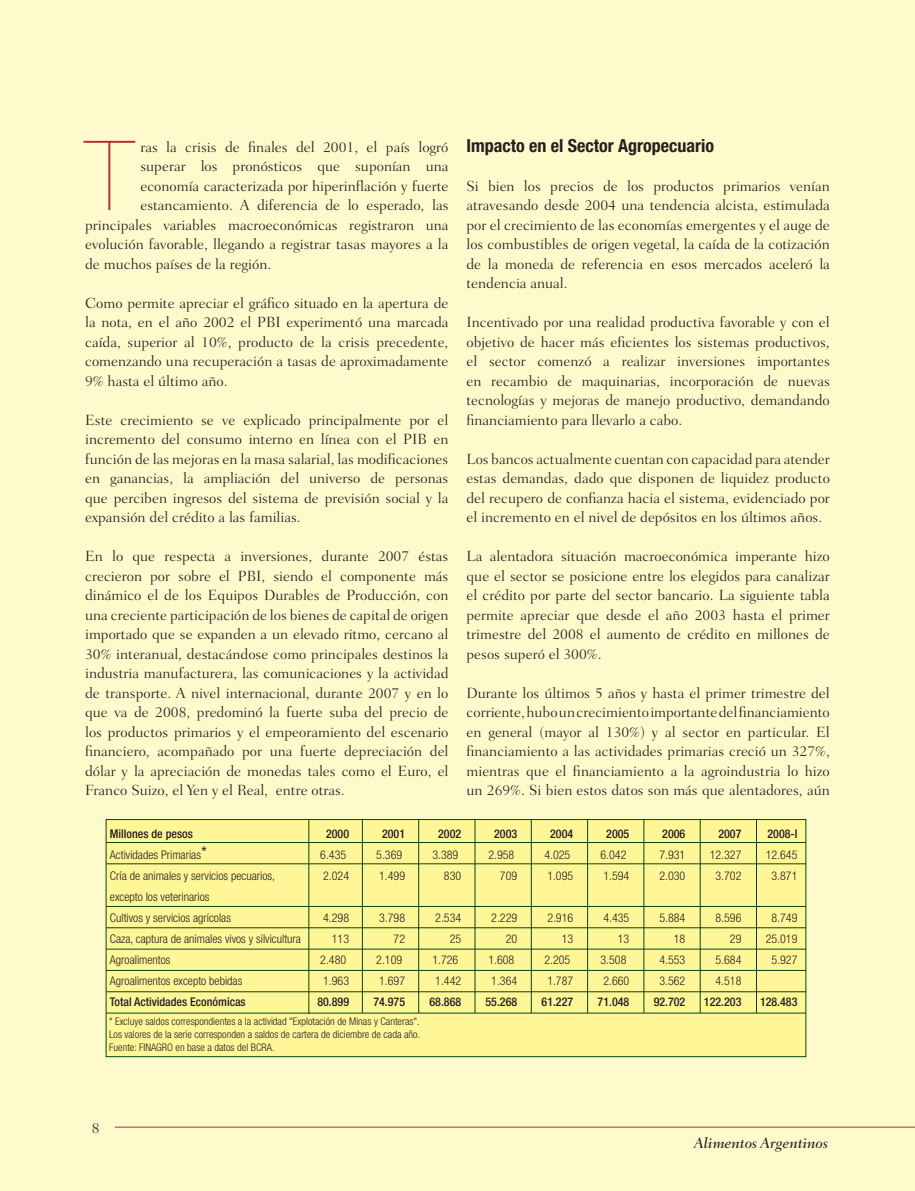
<style>
.page{position:relative;width:915px;height:1191px;background:#fff}
.page>*{position:absolute;margin:0;border:0;box-sizing:border-box;transform-origin:0 0}
.t1{font:200 96.9px "Helvetica Neue LT Std";color:#b32b33}
.t2{font:700 condensed 18px "Helvetica Neue LT Std";color:#231f20}
.t3{font:300 15px/19.5px "Fairfield LT Std";color:#231f20;text-align:justify}
.t4{font:italic 500 15px "Fairfield LT Std";color:#231f20}
.t5{font:300 condensed 12px/21px "Helvetica Neue LT Std";color:#231f20;text-align:right}
.t6{font:500 condensed 12px "Helvetica Neue LT Std";color:#231f20}
.t7{font:300 condensed 10.5px/12.6px "Helvetica Neue LT Std";color:#231f20;text-align:justify}
.s1{font-weight:500}
.s2{font-size:18px}
</style>
<div class="page">
<div style="left:0;top:0;width:914px;height:1191px;background:#fffacb"></div>
<hr style="left:115px;top:1126px;width:799px;height:1px;background:#b32b33">
<div style="left:106px;top:819px;width:699px;height:237px;background:#fff698"></div>
<div style="left:106px;top:819px;width:700px;height:238px;border:1px solid #004710"></div>
<hr style="left:106px;top:863px;width:699px;height:1px;background:#004710">
<hr style="left:106px;top:842px;width:699px;height:1px;background:#004710">
<hr style="left:106px;top:927px;width:699px;height:1px;background:#004710">
<hr style="left:106px;top:906px;width:699px;height:1px;background:#004710">
<hr style="left:106px;top:970px;width:699px;height:1px;background:#004710">
<hr style="left:106px;top:949px;width:699px;height:1px;background:#004710">
<hr style="left:106px;top:1012px;width:699px;height:1px;background:#004710">
<hr style="left:106px;top:991px;width:699px;height:1px;background:#004710">
<hr style="left:308px;top:819px;width:1px;height:195px;background:#004710">
<hr style="left:756px;top:819px;width:1px;height:194px;background:#004710">
<hr style="left:699px;top:819px;width:1px;height:194px;background:#004710">
<hr style="left:643px;top:819px;width:1px;height:194px;background:#004710">
<hr style="left:587px;top:819px;width:1px;height:194px;background:#004710">
<hr style="left:531px;top:819px;width:1px;height:194px;background:#004710">
<hr style="left:474px;top:819px;width:1px;height:194px;background:#004710">
<hr style="left:418px;top:819px;width:1px;height:194px;background:#004710">
<hr style="left:362px;top:819px;width:1px;height:194px;background:#004710">
<p class="t1" style="left:85px;top:120px;width:50px">T</p>
<p class="t3" style="left:140px;top:137px;width:309px">ras la crisis de finales del 2001, el país logró</p>
<p class="t3" style="left:140px;top:156px;width:309px">superar los pronósticos que suponían una</p>
<p class="t3" style="left:140px;top:176px;width:309px">economía caracterizada por hiperinflación y fuerte</p>
<p class="t3" style="left:140px;top:195px;width:309px">estancamiento. A diferencia de lo esperado, las</p>
<p class="t3" style="left:85px;top:215px;width:365px">principales variables macroeconómicas registraron una</p>
<p class="t3" style="left:85px;top:234px;width:365px">evolución favorable, llegando a registrar tasas mayores a la</p>
<p class="t3" style="left:85px;top:254px;width:188px">de muchos países de la región.</p>
<p class="t3" style="left:85px;top:293px;width:365px">Como permite apreciar el gráfico situado en la apertura de la nota, en el año 2002 el PBI experimentó una marcada caída, superior al 10%, producto de la crisis precedente, comenzando una recuperación a tasas de aproximadamente 9% hasta el último año.</p>
<p class="t3" style="left:85px;top:410px;width:365px">Este crecimiento se ve explicado principalmente por el incremento del consumo interno en línea con el PIB en función de las mejoras en la masa salarial, las modificaciones en ganancias, la ampliación del universo de personas que perciben ingresos del sistema de previsión social y la expansión del crédito a las familias.</p>
<p class="t3" style="left:85px;top:546px;width:365px">En lo que respecta a inversiones, durante 2007 éstas crecieron por sobre el PBI, siendo el componente más dinámico el de los Equipos Durables de Producción, con una creciente participación de los bienes de capital de origen importado que se expanden a un elevado ritmo, cercano al 30% interanual, destacándose como principales destinos la industria manufacturera, las comunicaciones y la actividad de transporte. A nivel internacional, durante 2007 y en lo que va de 2008, predominó la fuerte suba del precio de los productos primarios y el empeoramiento del escenario financiero, acompañado por una fuerte depreciación del dólar y la apreciación de monedas tales como el Euro, el Franco Suizo, el Yen y el Real, entre otras.</p>
<p class="t2" style="left:466px;top:134px;width:249px">Impacto en el Sector Agropecuario</p>
<p class="t3" style="left:466px;top:176px;width:365px">Si bien los precios de los productos primarios venían atravesando desde 2004 una tendencia alcista, estimulada por el crecimiento de las economías emergentes y el auge de los combustibles de origen vegetal, la caída de la cotización de la moneda de referencia en esos mercados aceleró la tendencia anual.</p>
<p class="t3" style="left:466px;top:312px;width:365px">Incentivado por una realidad productiva favorable y con el objetivo de hacer más eficientes los sistemas productivos, el sector comenzó a realizar inversiones importantes en recambio de maquinarias, incorporación de nuevas tecnologías y mejoras de manejo productivo, demandando financiamiento para llevarlo a cabo.</p>
<p class="t3" style="left:466px;top:449px;width:365px">Los bancos actualmente cuentan con capacidad para atender estas demandas, dado que disponen de liquidez producto del recupero de confianza hacia el sistema, evidenciado por el incremento en el nivel de depósitos en los últimos años.</p>
<p class="t3" style="left:466px;top:546px;width:365px">La alentadora situación macroeconómica imperante hizo que el sector se posicione entre los elegidos para canalizar el crédito por parte del sector bancario. La siguiente tabla permite apreciar que desde el año 2003 hasta el primer trimestre del 2008 el aumento de crédito en millones de pesos superó el 300%.</p>
<p class="t3" style="left:466px;top:683px;width:365px">Durante los últimos 5 años y hasta el primer trimestre del corriente, hubo un crecimiento importante del financiamiento en general (mayor al 130%) y al sector en particular. El financiamiento a las actividades primarias creció un 327%, mientras que el financiamiento a la agroindustria lo hizo un 269%. Si bien estos datos son más que alentadores, aún</p>
<p class="t5" style="left:110px;top:823px;width:192px;text-align:left"><span class="s1">Millones de pesos<br></span>Actividades Primarias<span class="s2">*<br></span>Cría de animales y servicios pecuarios, excepto los veterinarios<br>Cultivos y servicios agrícolas<br>Caza, captura de animales vivos y silvicultura<br>Agroalimentos<br>Agroalimentos excepto bebidas<br><span class="s1">Total Actividades Económicas</span></p>
<p class="t5" style="left:765px;top:823px;width:33px;text-align:center"><span class="s1">2008-I<br></span>12.645<br>3.871</p>
<p class="t5" style="left:320px;top:823px;width:30px;text-align:center"><span class="s1">2000<br></span>6.435<br>2.024</p>
<p class="t5" style="left:317px;top:907px;width:33px">4.298<br>113<br>2.480<br>1.963<br><span class="s1">80.899</span></p>
<p class="t5" style="left:376px;top:823px;width:30px;text-align:center"><span class="s1">2001<br></span>5.369<br>1.499</p>
<p class="t5" style="left:373px;top:907px;width:33px">3.798<br>72<br>2.109<br>1.697<br><span class="s1">74.975</span></p>
<p class="t5" style="left:432px;top:823px;width:30px"><span class="s1">2002<br></span>3.389<br>830</p>
<p class="t5" style="left:429px;top:907px;width:33px">2.534<br>25<br>1.726<br>1.442<br><span class="s1">68.868</span></p>
<p class="t5" style="left:488px;top:823px;width:30px"><span class="s1">2003<br></span>2.958<br>709</p>
<p class="t5" style="left:485px;top:907px;width:33px">2.229<br>20<br>1.608<br>1.364<br><span class="s1">55.268</span></p>
<p class="t5" style="left:544px;top:823px;width:30px;text-align:center"><span class="s1">2004<br></span>4.025<br>1.095</p>
<p class="t5" style="left:541px;top:907px;width:33px">2.916<br>13<br>2.205<br>1.787<br><span class="s1">61.227</span></p>
<p class="t5" style="left:600px;top:823px;width:30px;text-align:center"><span class="s1">2005<br></span>6.042<br>1.594</p>
<p class="t5" style="left:597px;top:907px;width:33px">4.435<br>13<br>3.508<br>2.660<br><span class="s1">71.048</span></p>
<p class="t5" style="left:659px;top:823px;width:27px;text-align:justify"><span class="s1">2006<br></span>7.931<br>2.030</p>
<p class="t5" style="left:653px;top:907px;width:33px">5.884<br>18<br>4.553<br>3.562<br><span class="s1">92.702</span></p>
<p class="t5" style="left:709px;top:823px;width:33px"><span class="s1">2007<br></span>12.327<br>3.702</p>
<p class="t5" style="left:703px;top:907px;width:39px">8.596<br>29<br>5.684<br>4.518<br><span class="s1">122.203</span></p>
<p class="t5" style="left:765px;top:907px;width:33px;text-align:center">8.749<br>25.019<br>5.927</p>
<p class="t6" style="left:759px;top:994px;width:39px">128.483</p>
<p class="t7" style="left:109px;top:1015px;width:312px">* Excluye saldos correspondientes a la actividad "Explotación de Minas y Canteras".<br>Los valores de la serie corresponden a saldos de cartera de diciembre de cada año.<br>Fuente: FINAGRO en base a datos del BCRA.</p>
<p class="t3" style="left:92px;top:1118px;width:9px">8</p>
<p class="t4" style="left:694px;top:1134px;width:135px">Alimentos Argentinos</p>
</div>
